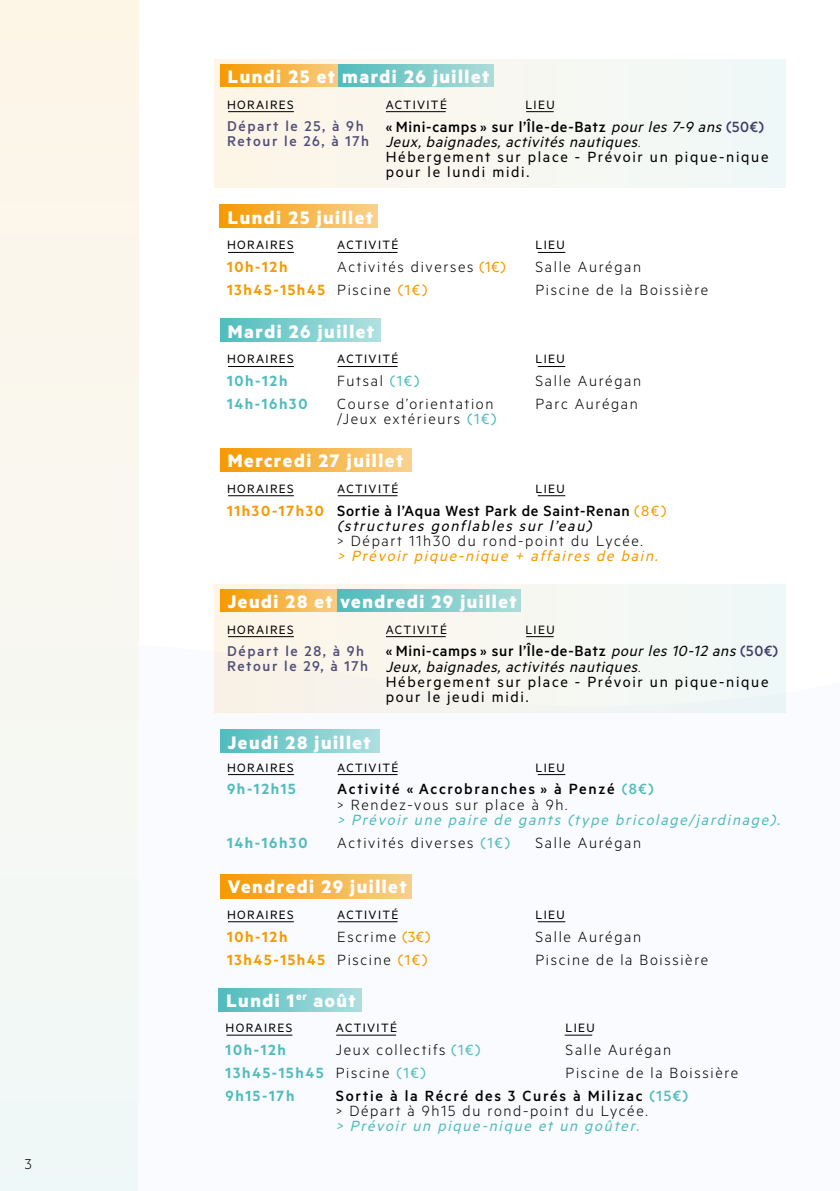
<style>
.page{position:relative;width:840px;height:1191px;background:#fff}
.page>*{position:absolute;margin:0;border:0;box-sizing:border-box;transform-origin:0 0}
.t1{font:700 20.4px "Metric";letter-spacing:.075em;color:#fff}
.t2{font:300 16.6px/15.2px "Metric";letter-spacing:.1em;color:#000}
.t3{font:16.6px/15.2px "Metric";letter-spacing:.1em;color:#000}
.t4{font:italic 16.6px "Metric";color:#50bcbd}
.t5{font:500 16.6px/15.2px "Metric";letter-spacing:.04em;color:#000}
.t6{font:600 16.6px "Metric";letter-spacing:.1em;color:#50bcbd}
.t7{font:600 16.6px "Metric";letter-spacing:.1em;color:#f59a00}
.t8{font:500 16.6px/15.2px "Metric";letter-spacing:.1em;color:#000}
.t9{font:italic 16.6px "Metric";color:#f59a00}
.t10{font:500 16px/15.2px "Metric";letter-spacing:.1em;color:#504e78}
.t11{font:300 16px "Metric";color:#000}
.t12{font:13.6px "Metric";letter-spacing:.1em;color:#000}
.s1{font-weight:500}
.s2{font-style:italic}
.s3{font-weight:500;color:#3e3d68}
.s4{font-weight:300}
.s5{font-weight:400;color:#f59a00}
.s6{font-weight:300;color:#000}
.s7{font-weight:400}
.s8{font-weight:400;color:#50bcbd}
.s9{font-weight:600;color:#f59a00}
.s10{font-weight:400;font-style:italic}
.s11{color:#50bcbd}
.s12{font-weight:500;color:#50bcbd}
</style>
<div class="page">
<div style="left:0;top:0;width:138px;height:1191px;background:#f8f7f0"></div>
<hr style="left:138px;top:645px;width:1px;height:546px;background:#ffe9ab">
<div style="left:220px;top:318px;width:160px;height:24px;background:linear-gradient(to right,#50bcbd,#b0e0e1)"></div>
<hr style="left:228px;top:366px;width:66px;height:1px;background:#000">
<hr style="left:337px;top:366px;width:60px;height:1px;background:#000">
<svg style="left:537px;top:366px;width:28px;height:1px"></svg>
<div style="left:220px;top:729px;width:159px;height:24px;background:linear-gradient(to right,#50bcbd,#aedfe1)"></div>
<hr style="left:228px;top:774px;width:66px;height:1px;background:#000">
<hr style="left:337px;top:774px;width:60px;height:1px;background:#000">
<svg style="left:537px;top:774px;width:28px;height:1px"></svg>
<div style="left:220px;top:204px;width:158px;height:24px;background:linear-gradient(to right,#f59a01,#fad18d)"></div>
<hr style="left:228px;top:252px;width:66px;height:1px;background:#000">
<hr style="left:337px;top:252px;width:60px;height:1px;background:#000">
<svg style="left:537px;top:252px;width:28px;height:1px"></svg>
<div style="left:220px;top:448px;width:191px;height:23px;background:linear-gradient(to right,#f59a01,#fad28d)"></div>
<hr style="left:228px;top:495px;width:66px;height:1px;background:#000">
<hr style="left:337px;top:495px;width:60px;height:1px;background:#000">
<svg style="left:537px;top:495px;width:28px;height:1px"></svg>
<div style="left:220px;top:873px;width:191px;height:25px;background:linear-gradient(to right,#f59a00,#f7cf8c)"></div>
<hr style="left:228px;top:921px;width:66px;height:1px;background:#000">
<hr style="left:337px;top:921px;width:60px;height:1px;background:#000">
<svg style="left:537px;top:921px;width:28px;height:1px"></svg>
<div style="left:218px;top:987px;width:143px;height:24px;background:linear-gradient(to right,#50bbbd,#addee0)"></div>
<hr style="left:226px;top:1034px;width:66px;height:1px;background:#000">
<hr style="left:336px;top:1034px;width:60px;height:1px;background:#000">
<svg style="left:564px;top:1034px;width:28px;height:1px"></svg>
<div style="left:214px;top:59px;width:571px;height:128px;background:#f7f7f1"></div>
<div style="left:220px;top:64px;width:118px;height:23px;background:linear-gradient(to right,#f59a00,#f8cc80)"></div>
<hr style="left:228px;top:111px;width:66px;height:1px;background:#000">
<hr style="left:386px;top:111px;width:59px;height:1px;background:#000">
<svg style="left:526px;top:111px;width:27px;height:1px"></svg>
<div style="left:338px;top:64px;width:155px;height:23px;background:linear-gradient(to right,#50bbbc,#addcd8)"></div>
<div style="left:214px;top:584px;width:571px;height:128px;background:#f7f7f1"></div>
<hr style="left:228px;top:636px;width:66px;height:1px;background:#000">
<hr style="left:386px;top:636px;width:59px;height:1px;background:#000">
<svg style="left:526px;top:636px;width:27px;height:1px"></svg>
<div style="left:220px;top:589px;width:116px;height:22px;background:linear-gradient(to right,#f59900,#f8cc80)"></div>
<div style="left:336px;top:589px;width:184px;height:22px;background:linear-gradient(to right,#50bbbc,#acdcd9)"></div>
<p class="t11" style="left:25px;top:1155px;width:8px">3</p>
<p class="t1" style="left:228px;top:64px;width:263px">Lundi 25 et mardi 26 juillet</p>
<p class="t12" style="left:227px;top:96px;width:68px">HORAIRES</p>
<p class="t12" style="left:385px;top:96px;width:63px">ACTIVITÉ</p>
<p class="t12" style="left:525px;top:96px;width:31px">LIEU</p>
<p class="t10" style="left:227px;top:118px;width:143px">Départ le 25, à 9h<br>Retour le 26, à 17h</p>
<p class="t3" style="left:385px;top:118px;width:384px"><span class="s1">« Mini-camps » sur l’Île-de-Batz</span> <span class="s2">pour les 7-9 ans</span><span class="s3">(50€)<br></span><span class="s2">Jeux, baignades, activités nautiques</span><span class="s4">.<br></span>Hébergement sur place - Prévoir un pique-nique pour le lundi midi.</p>
<p class="t1" style="left:228px;top:205px;width:146px">Lundi 25 juillet</p>
<p class="t12" style="left:227px;top:237px;width:68px">HORAIRES</p>
<p class="t12" style="left:337px;top:237px;width:63px">ACTIVITÉ</p>
<p class="t12" style="left:535px;top:237px;width:31px">LIEU</p>
<p class="t7" style="left:227px;top:257px;width:62px">10h-12h</p>
<p class="t2" style="left:337px;top:259px;width:170px">Activités diverses <span class="s5">(1€)</span></p>
<p class="t2" style="left:535px;top:259px;width:107px">Salle Aurégan</p>
<p class="t7" style="left:227px;top:280px;width:202px">13h45-15h45 <span class="s6">Piscine</span> <span class="s7">(1€)</span></p>
<p class="t2" style="left:535px;top:282px;width:174px">Piscine de la Boissière</p>
<p class="t1" style="left:228px;top:319px;width:148px">Mardi 26 juillet</p>
<p class="t12" style="left:227px;top:351px;width:68px">HORAIRES</p>
<p class="t12" style="left:337px;top:351px;width:63px">ACTIVITÉ</p>
<p class="t12" style="left:535px;top:351px;width:31px">LIEU</p>
<p class="t6" style="left:227px;top:371px;width:62px">10h-12h</p>
<p class="t2" style="left:337px;top:373px;width:83px">Futsal <span class="s8">(1€)</span></p>
<p class="t2" style="left:535px;top:373px;width:107px">Salle Aurégan</p>
<p class="t6" style="left:227px;top:394px;width:82px">14h-16h30</p>
<p class="t2" style="left:337px;top:396px;width:161px">Course d’orientation /Jeux extérieurs <span class="s8">(1€)</span></p>
<p class="t2" style="left:535px;top:396px;width:104px">Parc Aurégan</p>
<p class="t1" style="left:228px;top:448px;width:177px">Mercredi 27 juillet</p>
<p class="t12" style="left:227px;top:480px;width:68px">HORAIRES</p>
<p class="t12" style="left:337px;top:480px;width:63px">ACTIVITÉ</p>
<p class="t12" style="left:535px;top:480px;width:31px">LIEU</p>
<p class="t5" style="left:337px;top:502px;width:330px;text-indent:-110px"><span class="s9">11h30-17h30</span> Sortie à l’Aqua West Park de Saint-Renan <span class="s5">(8€) </span><span class="s10">(structures gonflables sur l’eau)</span></p>
<p class="t2" style="left:337px;top:532px;width:307px">&gt; Départ 11h30 du rond-point du Lycée.</p>
<p class="t9" style="left:337px;top:546px;width:326px">&gt; Prévoir pique-nique + affaires de bain.</p>
<p class="t1" style="left:228px;top:589px;width:290px">Jeudi 28 et vendredi 29 juillet</p>
<p class="t12" style="left:227px;top:621px;width:68px">HORAIRES</p>
<p class="t12" style="left:385px;top:621px;width:63px">ACTIVITÉ</p>
<p class="t12" style="left:525px;top:621px;width:31px">LIEU</p>
<p class="t10" style="left:227px;top:643px;width:143px">Départ le 28, à 9h<br>Retour le 29, à 17h</p>
<p class="t3" style="left:385px;top:643px;width:394px"><span class="s1">« Mini-camps » sur l’Île-de-Batz</span> <span class="s2">pour les 10-12 ans</span><span class="s3">(50€)<br></span><span class="s2">Jeux, baignades, activités nautiques</span><span class="s4">.<br></span>Hébergement sur place - Prévoir un pique-nique pour le jeudi midi.</p>
<p class="t1" style="left:228px;top:730px;width:144px">Jeudi 28 juillet</p>
<p class="t12" style="left:227px;top:759px;width:68px">HORAIRES</p>
<p class="t12" style="left:337px;top:759px;width:63px">ACTIVITÉ</p>
<p class="t12" style="left:535px;top:759px;width:31px">LIEU</p>
<p class="t6" style="left:227px;top:779px;width:70px">9h-12h15</p>
<p class="t8" style="left:337px;top:781px;width:318px">Activité « Accrobranches » à Penzé <span class="s11">(8€) </span><span class="s4">&gt; Rendez-vous sur place à 9h.</span></p>
<p class="t4" style="left:337px;top:810px;width:448px">&gt; Prévoir une paire de gants (type bricolage/jardinage).</p>
<p class="t6" style="left:227px;top:832px;width:82px">14h-16h30</p>
<p class="t2" style="left:337px;top:834px;width:174px">Activités diverses <span class="s8">(1€)</span></p>
<p class="t2" style="left:535px;top:834px;width:107px">Salle Aurégan</p>
<p class="t1" style="left:228px;top:874px;width:180px">Vendredi 29 juillet</p>
<p class="t12" style="left:227px;top:906px;width:68px">HORAIRES</p>
<p class="t12" style="left:337px;top:906px;width:63px">ACTIVITÉ</p>
<p class="t12" style="left:535px;top:906px;width:31px">LIEU</p>
<p class="t7" style="left:227px;top:926px;width:62px">10h-12h</p>
<p class="t2" style="left:337px;top:928px;width:95px">Escrime <span class="s5">(3€)</span></p>
<p class="t2" style="left:535px;top:928px;width:107px">Salle Aurégan</p>
<p class="t7" style="left:227px;top:949px;width:202px">13h45-15h45 <span class="s6">Piscine</span> <span class="s7">(1€)</span></p>
<p class="t2" style="left:535px;top:951px;width:174px">Piscine de la Boissière</p>
<p class="t1" style="left:226px;top:988px;width:131px">Lundi 1<sup>er</sup> août</p>
<p class="t12" style="left:225px;top:1020px;width:68px">HORAIRES</p>
<p class="t12" style="left:335px;top:1020px;width:63px">ACTIVITÉ</p>
<p class="t12" style="left:565px;top:1020px;width:31px">LIEU</p>
<p class="t6" style="left:225px;top:1040px;width:62px">10h-12h</p>
<p class="t2" style="left:335px;top:1041px;width:146px">Jeux collectifs <span class="s8">(1€)</span></p>
<p class="t2" style="left:565px;top:1041px;width:107px">Salle Aurégan</p>
<p class="t6" style="left:225px;top:1062px;width:202px">13h45-15h45 <span class="s6">Piscine</span> <span class="s7">(1€)</span></p>
<p class="t2" style="left:565px;top:1064px;width:174px">Piscine de la Boissière</p>
<p class="t6" style="left:225px;top:1085px;width:70px">9h15-17h</p>
<p class="t2" style="left:335px;top:1087px;width:353px"><span class="s1">Sortie à la Récré des 3 Curés à Milizac</span> <span class="s12">(15€) </span>&gt; Départ à 9h15 du rond-point du Lycée.</p>
<p class="t4" style="left:335px;top:1116px;width:308px">&gt; Prévoir un pique-nique et un goûter.</p>
</div>
